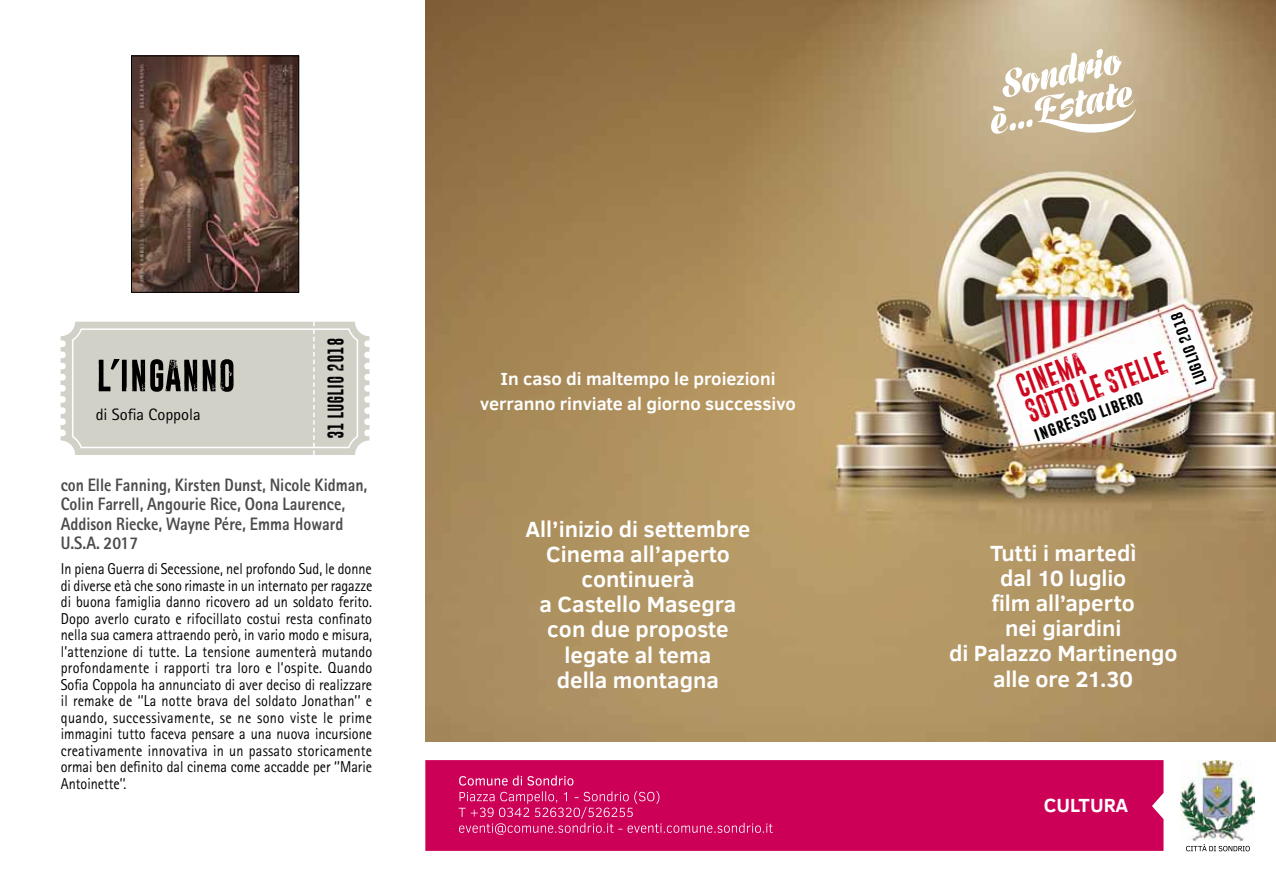
<style>
.page{position:relative;width:1276px;height:893px;background:#fff}
.page>*{position:absolute;margin:0;border:0;box-sizing:border-box;transform-origin:0 0}
.t1{font:45px "Paranoid Orange";letter-spacing:-.02em;color:#000;scale:1.15 1}
.t2{font:33.15px/27px "Paranoid Orange";color:#cd071e;scale:1.07 1}
.t3{font:700 22.5px/25.2px "Clear Sans";color:#fff;text-align:center}
.t4{font:22.5px "Paranoid Orange";letter-spacing:-.01em;color:#000;scale:1.06 1}
.t5{font:700 19.5px "Clear Sans";color:#fff}
.t6{font:800 18px/19.5px "Rotis Sans Serif";color:#4b4b4d;scale:.88 1}
.t7{font:700 18px/25.2px "Clear Sans";color:#fff;text-align:center}
.t8{font:17.7px "Paranoid Orange";color:#000;scale:1.41 1}
.t9{font:16.5px "Rotis Sans Serif";color:#000}
.t10{font:16.5px "Paranoid Orange";color:#000;scale:1.36 1}
.t11{font:15.75px/16.5px "Rotis Sans Serif";color:#000;text-align:justify;scale:.9 1}
.s1{font-family:"Officina Sans Std"}
</style>
<div class="page">
<div style="left:425px;top:760px;width:738px;height:91px;background:#cd0058"></div>
<svg style="left:61px;top:322px;width:308px;height:133px;background:#d4d3cb"></svg>
<img style="left:425px;top:0;width:851px;height:741px">
<img style="left:133px;top:58px;width:164px;height:233px">
<div style="left:131px;top:56px;width:168px;height:237px;border:1px solid #000"></div>
<svg style="left:991px;top:49px;width:145px;height:88px"></svg>
<svg style="left:458px;top:776px;width:315px;height:59px;background:#d11666"></svg>
<img style="left:1181px;top:761px;width:74px;height:80px">
<svg style="left:1186px;top:844px;width:63px;height:7px"></svg>
<h1 class="t1" style="left:96px;top:354px;width:124px">L<span class="s1">’</span>INGANNO</h1>
<p class="t9" style="left:96px;top:405px;width:107px">di Sofia Coppola</p>
<h3 class="t4" style="left:325px;top:439px;width:97px;rotate:-90deg">31 LUGLIO 2018</h3>
<p class="t6" style="left:61px;top:474px;width:350px">con Elle Fanning, Kirsten Dunst, Nicole Kidman, Colin Farrell, Angourie Rice, Oona Laurence, Addison Riecke, Wayne Pére, Emma Howard U.S.A. 2017</p>
<p class="t11" style="left:61px;top:560px;width:348px">In piena Guerra di Secessione, nel profondo Sud, le donne di diverse età che sono rimaste in un internato per ragazze di buona famiglia danno ricovero ad un soldato ferito.<br>Dopo averlo curato e rifocillato costui resta confinato nella sua camera attraendo però, in vario modo e misura, l’attenzione di tutte. La tensione aumenterà mutando profondamente i rapporti tra loro e l’ospite. Quando Sofia Coppola ha annunciato di aver deciso di realizzare il remake de ‘’La notte brava del soldato Jonathan’’ e quando, successivamente, se ne sono viste le prime immagini tutto faceva pensare a una nuova incursione creativamente innovativa in un passato storicamente ormai ben definito dal cinema come accadde per ‘’Marie Antoinette’’.</p>
<p class="t7" style="left:480px;top:366px;width:317px">In caso di maltempo le proiezioni verranno rinviate al giorno successivo</p>
<h3 class="t3" style="left:525px;top:515px;width:226px">All’inizio di settembre<br>Cinema all’aperto continuerà<br>a Castello Masegra con due proposte legate al tema<br>della montagna</h3>
<p class="t10" style="left:1179px;top:345px;width:25px;rotate:-110deg">2018</p>
<p class="t10" style="left:1194px;top:387px;width:18px;rotate:-110deg">LUGLIO</p>
<h2 class="t2" style="left:1012px;top:375px;width:163px;rotate:-20deg">CINEMA<br>SOTTO LESTELLE</h2>
<p class="t8" style="left:1032px;top:428px;width:83px;rotate:-20deg">INGRESSO LIBERO</p>
<h3 class="t3" style="left:949px;top:539px;width:230px">Tutti i martedì<br>dal 10 luglio<br>film all’aperto<br>nei giardini<br>di Palazzo Martinengo alle ore 21.30</h3>
<p class="t5" style="left:1043px;top:791px;width:86px">CULTURA</p>
</div>
